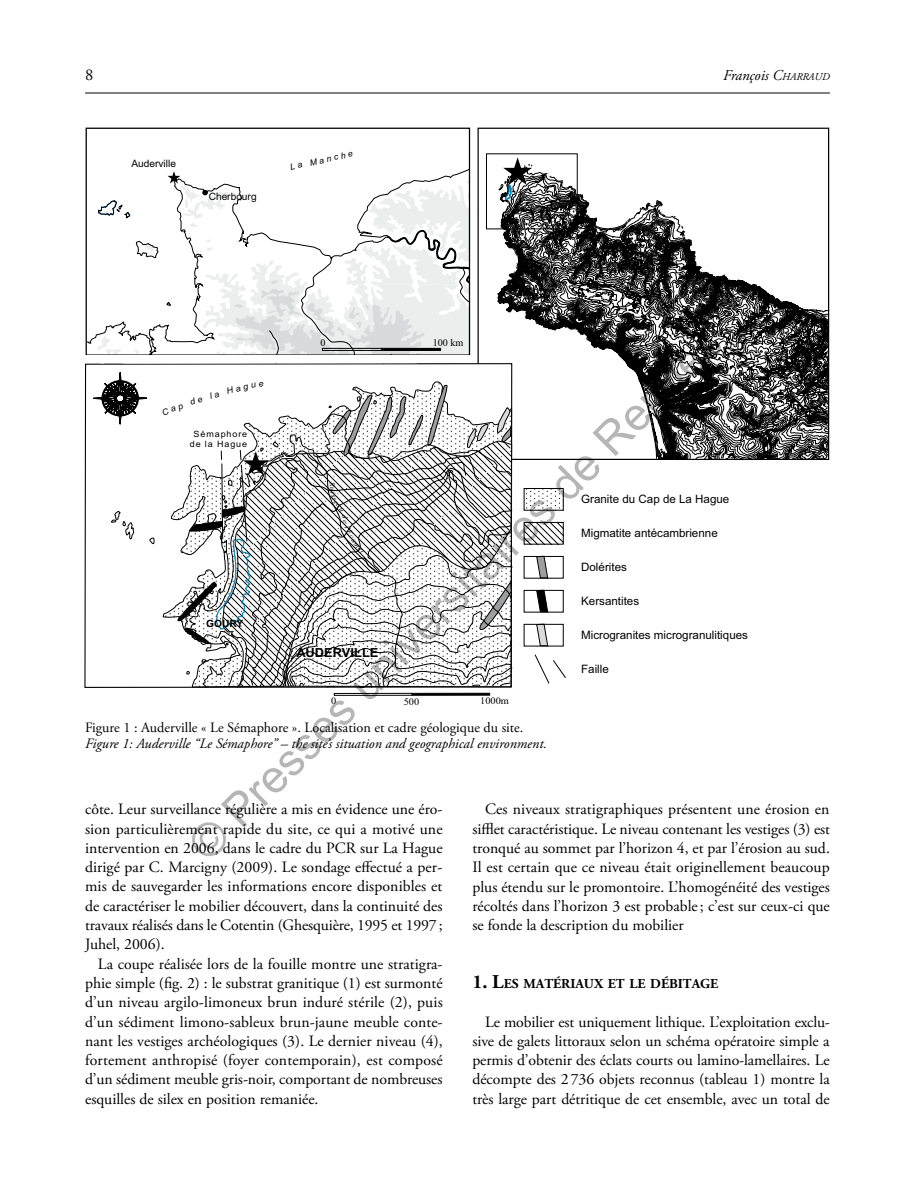
<style>
.page{position:relative;width:915px;height:1191px;background:#fff}
.page>*{position:absolute;margin:0;border:0;box-sizing:border-box;transform-origin:0 0}
.t1{font:45.9px "Arial";color:rgb(0 0 0/.29)}
.t2{font:16.5px "Adobe Garamond Pro";color:#000}
.t3{font:15.75px/19.4px "Adobe Garamond Pro";letter-spacing:-.005em;color:#000;text-align:justify}
.t4{font:italic 15px "Adobe Garamond Pro";color:#000}
.t5{font:italic 14.25px "Adobe Garamond Pro";color:#000}
.t6{font:14.25px "Adobe Garamond Pro";color:#000}
.t7{font:700 13.65px "Adobe Garamond Pro";color:#000}
.t8{font:700 12.45px "Arial";color:#000}
.t9{font:11.55px "Arial";color:#000}
.t10{font:10.2px "Arial";color:#000}
.t11{font:10.2px "Times New Roman";color:#000}
.t12{font:10.05px "Times New Roman";color:#000}
.t13{font:700 10.05px "Arial";color:#000}
.t14{font:8.7px/10.5px "Arial";letter-spacing:.1em;color:#000;text-align:center}
.t15{font:italic 8.7px "Arial";color:#000}
.s1{font-size:10.5px}
.s2{font-size:19.5px}
</style>
<div class="page">
<hr style="left:85px;top:93px;width:744px;height:1px;background:#000">
<svg style="left:593px;top:347px;width:98px;height:111px"></svg>
<svg style="left:691px;top:305px;width:135px;height:153px;background:#585858"></svg>
<svg style="left:566px;top:164px;width:232px;height:183px"></svg>
<div style="left:486px;top:153px;width:91px;height:76px;border:1px solid #000"></div>
<div style="left:411px;top:693px;width:78px;height:2px;border:1px solid #000"></div>
<div style="left:334px;top:693px;width:78px;height:2px;border:1px solid #000"></div>
<svg style="left:85px;top:157px;width:481px;height:530px"></svg>
<p class="t2" style="left:85px;top:65px;width:10px">8</p>
<p class="t4" style="left:722px;top:66px;width:108px">François C<span class="s1">HARRAUD</span></p>
<p class="t10" style="left:131px;top:156px;width:46px">Auderville</p>
<p class="t15" style="left:308px;top:157px;width:45px;rotate:-12deg">Manche</p>
<p class="t10" style="left:209px;top:189px;width:49px">Cherbourg</p>
<h1 class="t1" style="left:176px;top:830px;width:731px;rotate:-45deg">© Presses universitaires de Rennes</h1>
<p class="t11" style="left:320px;top:335px;width:7px">0</p>
<p class="t11" style="left:432px;top:335px;width:32px">100 km</p>
<p class="t14" style="left:190px;top:428px;width:59px">Sémaphore de la Hague</p>
<p class="t9" style="left:581px;top:492px;width:150px">Granite du Cap de La Hague</p>
<p class="t9" style="left:581px;top:526px;width:138px">Migmatite antécambrienne</p>
<p class="t9" style="left:581px;top:559px;width:47px">Dolérites</p>
<p class="t9" style="left:581px;top:593px;width:59px">Kersantites</p>
<p class="t9" style="left:581px;top:627px;width:168px">Microgranites microgranulitiques</p>
<p class="t9" style="left:581px;top:661px;width:29px">Faille</p>
<p class="t13" style="left:206px;top:617px;width:39px">GOURY</p>
<p class="t8" style="left:296px;top:644px;width:84px">AUDERVILLE</p>
<p class="t12" style="left:331px;top:694px;width:7px">0</p>
<p class="t12" style="left:403px;top:695px;width:17px">500</p>
<p class="t12" style="left:480px;top:694px;width:30px">1000m</p>
<p class="t6" style="left:85px;top:718px;width:440px">Figure 1 : Auderville « Le Sémaphore ». Localisation et cadre géologique du site.</p>
<p class="t5" style="left:85px;top:735px;width:463px">Figure 1: Auderville “Le Sémaphore” – the site’s situation and geographical environment.</p>
<p class="t3" style="left:85px;top:800px;width:359px">côte. Leur surveillance régulière a mis en évidence une éro&shy;sion particulièrement rapide du site, ce qui a motivé une intervention en 2006, dans le cadre du PCR sur La Hague dirigé par C. Marcigny (2009). Le sondage effectué a per&shy;mis de sauvegarder les informations encore disponibles et de caractériser le mobilier découvert, dans la continuité des travaux réalisés dans le Cotentin (Ghesquière, 1995 et 1997; Juhel, 2006).</p>
<p class="t3" style="left:85px;top:954px;width:359px;text-indent:13px">La coupe réalisée lors de la fouille montre une stratigra&shy;phie simple (fig. 2) : le substrat granitique (1) est surmonté d’un niveau argilo-limoneux brun induré stérile (2), puis d’un sédiment limono-sableux brun-jaune meuble conte&shy;nant les vestiges archéologiques (3). Le dernier niveau (4), fortement anthropisé (foyer contemporain), est composé d’un sédiment meuble gris-noir, comportant de nombreuses esquilles de silex en position remaniée.</p>
<p class="t3" style="left:472px;top:800px;width:359px;text-indent:13px">Ces niveaux stratigraphiques présentent une érosion en sifflet caractéristique. Le niveau contenant les vestiges (3) est tronqué au sommet par l’horizon 4, et par l’érosion au sud.<br>Il est certain que ce niveau était originellement beaucoup plus étendu sur le promontoire. L’homogénéité des vestiges récoltés dans l’horizon 3 est probable; c’est sur ceux-ci que se fonde la description du mobilier</p>
<p class="t7" style="left:472px;top:975px;width:247px"><span class="s2">1. L</span>ES MATÉRIAUX ET LE DÉBITAGE</p>
<p class="t3" style="left:472px;top:1012px;width:359px;text-indent:13px">Le mobilier est uniquement lithique. L’exploitation exclu&shy;sive de galets littoraux selon un schéma opératoire simple a permis d’obtenir des éclats courts ou lamino-lamellaires. Le décompte des 2736 objets reconnus (tableau 1) montre la très large part détritique de cet ensemble, avec un total de</p>
</div>
